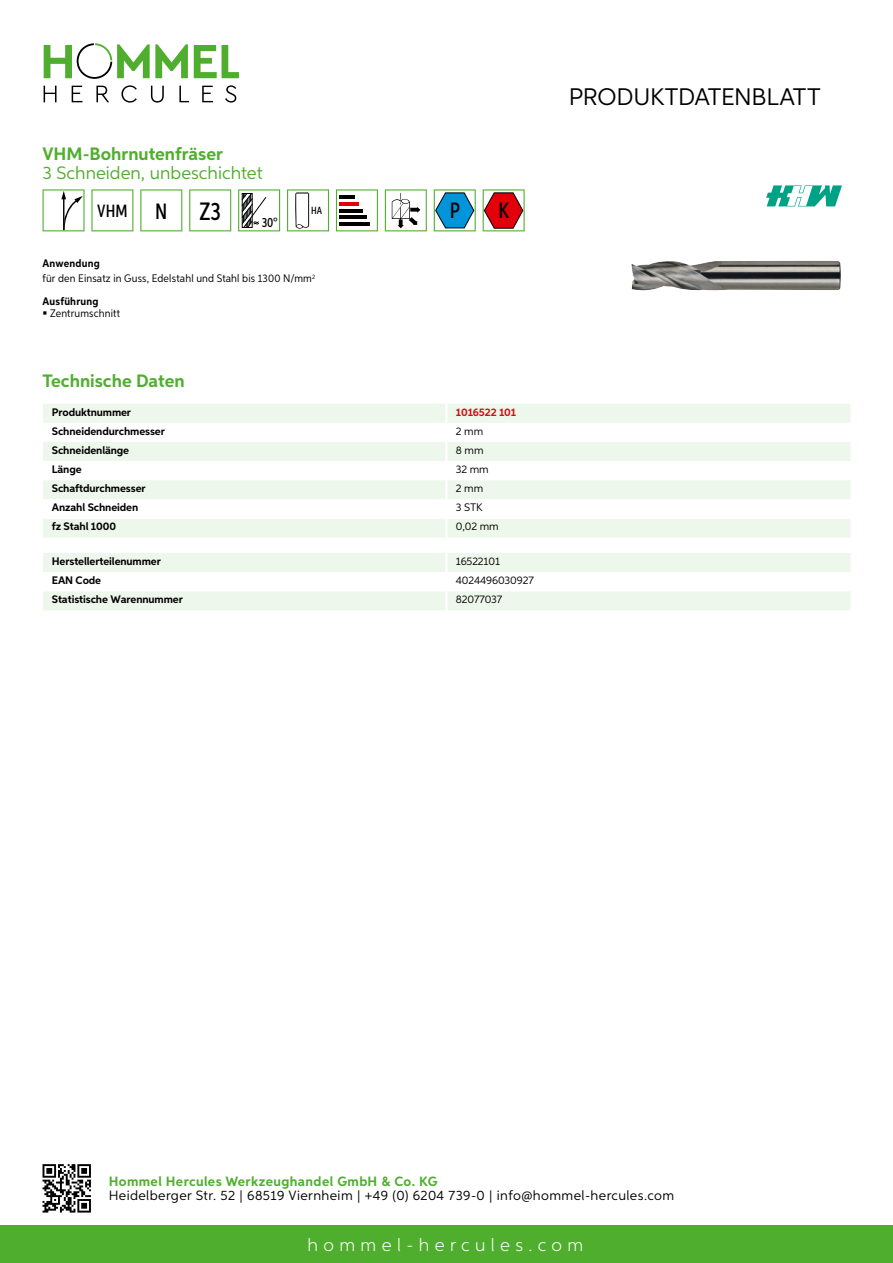
<style>
.page{position:relative;width:893px;height:1263px;background:#fff}
.page>*{position:absolute;margin:0;border:0;box-sizing:border-box;transform-origin:0 0}
.t1{font:500 25.2px "Aspira XX Nar";color:#000}
.t2{font:24px "Aspira";letter-spacing:-.01em;color:#000}
.t3{font:500 22.2px "Aspira XX Nar";color:#000}
.t4{font:700 18px "Aspira";color:#50ae2f}
.t5{font:18px "Aspira";color:#50ae2f}
.t6{font:300 18px "Aspira";letter-spacing:.3em;color:#fff}
.t7{font:500 17.85px "Aspira XX Nar";color:#000}
.t8{font:13.5px "Aspira";letter-spacing:.03em;color:#000}
.t9{font:700 13.5px "Aspira";letter-spacing:.03em;color:#50ae2f}
.t10{font:500 13.35px "Aspira XX Nar";color:#000}
.t11{font:700 10.95px "Aspira";letter-spacing:-.01em;color:#000}
.t12{font:10.95px/15.1px "Aspira Nar";letter-spacing:.015em;color:#000}
.t13{font:10.95px "Aspira";letter-spacing:-.01em;color:#000}
.t14{font:700 10.95px "Aspira";letter-spacing:-.01em;color:#cd1013}
.t15{font:700 10.95px "Aspira Nar";letter-spacing:.02em;color:#000}
.t16{font:500 10.35px "Aspira XX Nar";color:#000}
.s1{font-size:22.2px}
.s2{font-weight:700}
</style>
<div class="page">
<div style="left:0;top:1226px;width:893px;height:37px;background:#50ae2f"></div>
<svg style="left:43px;top:1164px;width:48px;height:48px"></svg>
<svg style="left:194px;top:45px;width:45px;height:33px"></svg>
<svg style="left:44px;top:43px;width:144px;height:36px"></svg>
<svg style="left:44px;top:86px;width:13px;height:16px"></svg>
<svg style="left:72px;top:86px;width:10px;height:16px"></svg>
<svg style="left:96px;top:86px;width:13px;height:16px"></svg>
<svg style="left:121px;top:85px;width:16px;height:18px"></svg>
<svg style="left:151px;top:86px;width:13px;height:17px"></svg>
<svg style="left:179px;top:86px;width:10px;height:16px"></svg>
<svg style="left:202px;top:86px;width:11px;height:16px"></svg>
<svg style="left:225px;top:85px;width:11px;height:18px"></svg>
<div style="left:43px;top:404px;width:807px;height:134px;background:#eef7eb"></div>
<svg style="left:43px;top:423px;width:807px;height:95px"></svg>
<hr style="left:445px;top:404px;width:3px;height:19px;background:#fff">
<hr style="left:445px;top:423px;width:3px;height:19px;background:#fff">
<hr style="left:445px;top:442px;width:3px;height:19px;background:#fff">
<hr style="left:445px;top:461px;width:3px;height:19px;background:#fff">
<hr style="left:445px;top:480px;width:3px;height:19px;background:#fff">
<hr style="left:445px;top:499px;width:3px;height:19px;background:#fff">
<hr style="left:445px;top:518px;width:3px;height:20px;background:#fff">
<svg style="left:43px;top:553px;width:807px;height:57px"></svg>
<hr style="left:445px;top:591px;width:3px;height:19px;background:#fff">
<svg style="left:43px;top:189px;width:42px;height:42px"></svg>
<svg style="left:91px;top:189px;width:42px;height:42px"></svg>
<svg style="left:140px;top:189px;width:42px;height:42px"></svg>
<svg style="left:189px;top:189px;width:42px;height:42px"></svg>
<svg style="left:238px;top:189px;width:42px;height:42px"></svg>
<svg style="left:287px;top:189px;width:42px;height:42px"></svg>
<svg style="left:336px;top:189px;width:42px;height:42px"></svg>
<hr style="left:339px;top:196px;width:16px;height:3px;background:#000">
<hr style="left:339px;top:202px;width:20px;height:4px;background:#e3000b">
<hr style="left:339px;top:209px;width:24px;height:3px;background:#000">
<hr style="left:339px;top:216px;width:28px;height:3px;background:#000">
<hr style="left:339px;top:222px;width:31px;height:4px;background:#000">
<svg style="left:385px;top:189px;width:42px;height:42px"></svg>
<svg style="left:434px;top:189px;width:42px;height:42px"></svg>
<svg style="left:483px;top:189px;width:42px;height:42px"></svg>
<img style="left:631px;top:261px;width:210px;height:30px">
<svg style="left:766px;top:185px;width:76px;height:21px"></svg>
<h3 class="t4" style="left:43px;top:142px;width:182px">VHM-Bohrnutenfräser</h3>
<h3 class="t5" style="left:43px;top:162px;width:222px">3 Schneiden, unbeschichtet</h3>
<h3 class="t7" style="left:97px;top:200px;width:72px">VHM <span class="s1">N</span></h3>
<h1 class="t1" style="left:200px;top:196px;width:23px">Z3</h1>
<p class="t10" style="left:262px;top:215px;width:17px">30°</p>
<p class="t16" style="left:311px;top:204px;width:12px">HA</p>
<h3 class="t3" style="left:450px;top:197px;width:12px">P</h3>
<h3 class="t3" style="left:498px;top:197px;width:12px">K</h3>
<p class="t12" style="left:43px;top:256px;width:274px"><span class="s2">Anwendung<br></span>für den Einsatz in Guss, Edelstahl und Stahl bis 1300 N/mm<sup>2</sup></p>
<p class="t15" style="left:43px;top:294px;width:58px">Ausführung</p>
<p class="t12" style="left:50px;top:306px;width:71px">Zentrumschnitt</p>
<h3 class="t4" style="left:43px;top:369px;width:144px">Technische Daten</h3>
<p class="t11" style="left:52px;top:405px;width:81px">Produktnummer</p>
<p class="t14" style="left:456px;top:405px;width:62px">1016522 101</p>
<p class="t11" style="left:52px;top:424px;width:115px">Schneidendurchmesser</p>
<p class="t13" style="left:456px;top:424px;width:29px">2 mm</p>
<p class="t11" style="left:52px;top:443px;width:79px">Schneidenlänge</p>
<p class="t13" style="left:456px;top:443px;width:29px">8 mm</p>
<p class="t11" style="left:52px;top:462px;width:31px">Länge</p>
<p class="t13" style="left:456px;top:463px;width:34px">32 mm</p>
<p class="t11" style="left:52px;top:482px;width:95px">Schaftdurchmesser</p>
<p class="t13" style="left:456px;top:482px;width:29px">2 mm</p>
<p class="t11" style="left:52px;top:501px;width:88px">Anzahl Schneiden</p>
<p class="t13" style="left:456px;top:501px;width:22px">3 STK</p>
<p class="t11" style="left:52px;top:520px;width:66px">fz Stahl 1000</p>
<p class="t13" style="left:456px;top:520px;width:44px">0,02 mm</p>
<p class="t11" style="left:52px;top:554px;width:111px">Herstellerteilenummer</p>
<p class="t13" style="left:456px;top:554px;width:46px">16522101</p>
<p class="t11" style="left:52px;top:574px;width:51px">EAN Code</p>
<p class="t13" style="left:456px;top:574px;width:79px">4024496030927</p>
<p class="t11" style="left:52px;top:593px;width:132px">Statistische Warennummer</p>
<p class="t13" style="left:456px;top:593px;width:48px">82077037</p>
<h2 class="t2" style="left:569px;top:82px;width:253px">Produktdatenblatt</h2>
<p class="t9" style="left:109px;top:1172px;width:330px">Hommel Hercules Werkzeughandel GmbH &amp; Co. KG</p>
<p class="t8" style="left:109px;top:1187px;width:567px">Heidelberger Str. 52 | 68519 Viernheim | +49 (0) 6204 739-0 | info@hommel-hercules.com</p>
<h3 class="t6" style="left:307px;top:1234px;width:277px">hommel-hercules.com</h3>
</div>
